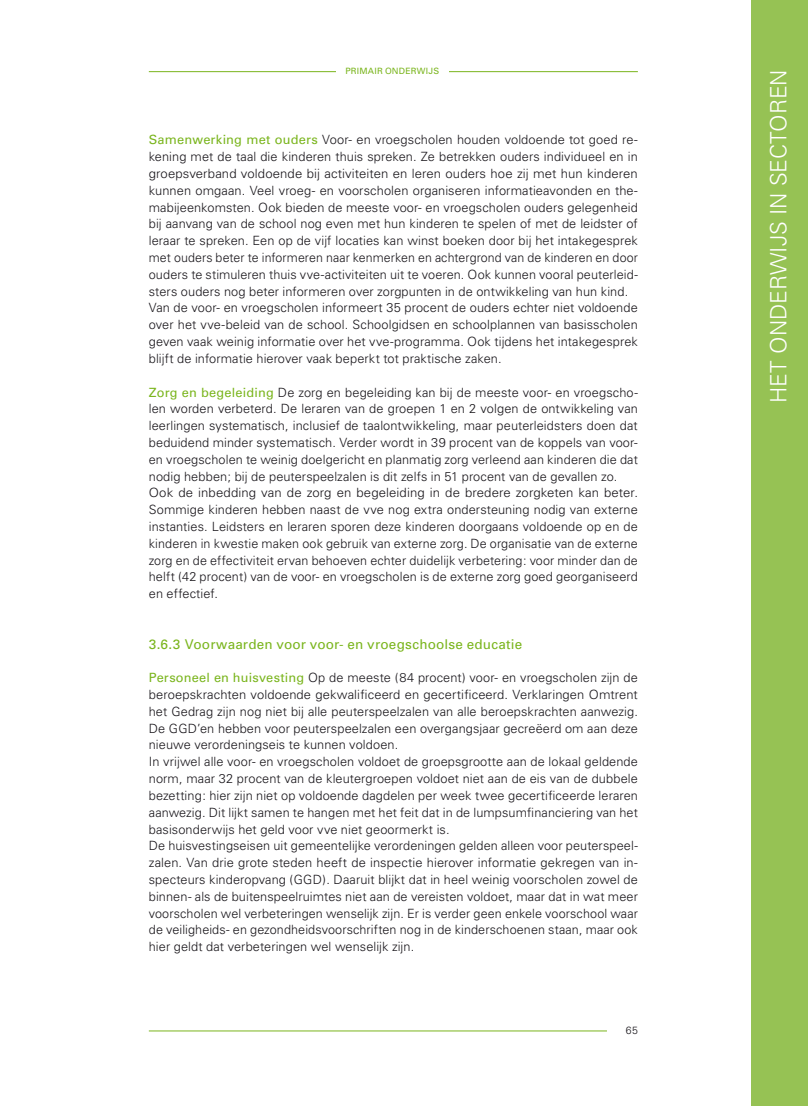
<style>
.page{position:relative;width:808px;height:1106px;background:#fff}
.page>*{position:absolute;margin:0;border:0;box-sizing:border-box;transform-origin:0 0}
.t1{font:300 22.5px "Univers";color:#fff}
.t2{font:13.5px "Univers";letter-spacing:.015em;color:#7ab51d}
.t3{font:300 12.75px/16.8px "Univers";letter-spacing:.005em;color:#1a171c}
.t4{font:300 10.5px "Univers";color:#1a171c}
.t5{font:8.7px "Univers";letter-spacing:.02em;color:#7ab51d}
.s1{font-family:"Univers LT";font-weight:400;color:#7ab51d}
</style>
<div class="page">
<hr style="left:149px;top:71px;width:489px;height:1px;background:#7ab51d">
<div style="left:337px;top:65px;width:112px;height:19px;background:#fff"></div>
<div style="left:751px;top:0;width:57px;height:1106px;background:#96c254"></div>
<hr style="left:149px;top:1030px;width:458px;height:1px;background:#7ab51d">
<p class="t5" style="left:345px;top:66px;width:95px">PRIMAIR ONDERWIJS</p>
<p class="t3" style="left:149px;top:131px;width:490px"><span class="s1">Samenwerking met ouders</span> Voor- en vroegscholen houden voldoende tot goed re&shy;kening met de taal die kinderen thuis spreken. Ze betrekken ouders individueel en in groepsverband voldoende bij activiteiten en leren ouders hoe zij met hun kinderen kunnen omgaan. Veel vroeg- en voorscholen organiseren informatieavonden en the&shy;mabijeenkomsten. Ook bieden de meeste voor- en vroegscholen ouders gelegenheid bij aanvang van de school nog even met hun kinderen te spelen of met de leidster of leraar te spreken. Een op de vijf locaties kan winst boeken door bij het intakegesprek met ouders beter te informeren naar kenmerken en achtergrond van de kinderen en door ouders te stimuleren thuis vve-activiteiten uit te voeren. Ook kunnen vooral peuterleid&shy;sters ouders nog beter informeren over zorgpunten in de ontwikkeling van hun kind.<br>Van de voor- en vroegscholen informeert 35 procent de ouders echter niet voldoende over het vve-beleid van de school. Schoolgidsen en schoolplannen van basisscholen geven vaak weinig informatie over het vve-programma. Ook tijdens het intakegesprek blijft de informatie hierover vaak beperkt tot praktische zaken.</p>
<p class="t3" style="left:149px;top:383px;width:491px"><span class="s1">Zorg en begeleiding</span> De zorg en begeleiding kan bij de meeste voor- en vroegscho&shy;len worden verbeterd. De leraren van de groepen 1 en 2 volgen de ontwikkeling van leerlingen systematisch, inclusief de taalontwikkeling, maar peuterleidsters doen dat beduidend minder systematisch. Verder wordt in 39 procent van de koppels van voor&shy;en vroegscholen te weinig doelgericht en planmatig zorg verleend aan kinderen die dat nodig hebben; bij de peuterspeelzalen is dit zelfs in 51 procent van de gevallen zo.<br>Ook de inbedding van de zorg en begeleiding in de bredere zorgketen kan beter.<br>Sommige kinderen hebben naast de vve nog extra ondersteuning nodig van externe instanties. Leidsters en leraren sporen deze kinderen doorgaans voldoende op en de kinderen in kwestie maken ook gebruik van externe zorg. De organisatie van de externe zorg en de effectiviteit ervan behoeven echter duidelijk verbetering: voor minder dan de helft (42 procent) van de voor- en vroegscholen is de externe zorg goed georganiseerd en effectief.</p>
<p class="t2" style="left:149px;top:636px;width:375px">3.6.3 Voorwaarden voor voor- en vroegschoolse educatie</p>
<p class="t3" style="left:149px;top:669px;width:491px"><span class="s1">Personeel en huisvesting</span> Op de meeste (84 procent) voor- en vroegscholen zijn de beroepskrachten voldoende gekwalificeerd en gecertificeerd. Verklaringen Omtrent het Gedrag zijn nog niet bij alle peuterspeelzalen van alle beroepskrachten aanwezig.<br>De GGD’en hebben voor peuterspeelzalen een overgangsjaar gecreëerd om aan deze nieuwe verordeningseis te kunnen voldoen.<br>In vrijwel alle voor- en vroegscholen voldoet de groepsgrootte aan de lokaal geldende norm, maar 32 procent van de kleutergroepen voldoet niet aan de eis van de dubbele bezetting: hier zijn niet op voldoende dagdelen per week twee gecertificeerde leraren aanwezig. Dit lijkt samen te hangen met het feit dat in de lumpsumfinanciering van het basisonderwijs het geld voor vve niet geoormerkt is.<br>De huisvestingseisen uit gemeentelijke verordeningen gelden alleen voor peuterspeel&shy;zalen. Van drie grote steden heeft de inspectie hierover informatie gekregen van in&shy;specteurs kinderopvang (GGD ). Daaruit blijkt dat in heel weinig voorscholen zowel de binnen- als de buitenspeelruimtes niet aan de vereisten voldoet, maar dat in wat meer voorscholen wel verbeteringen wenselijk zijn. Er is verder geen enkele voorschool waar de veiligheids- en gezondheidsvoorschriften nog in de kinderschoenen staan, maar ook hier geldt dat verbeteringen wel wenselijk zijn.</p>
<p class="t4" style="left:626px;top:1024px;width:14px">65</p>
<h1 class="t1" style="left:765px;top:403px;width:330px;rotate:-90deg">Het on derwijs in sectoren</h1>
</div>
